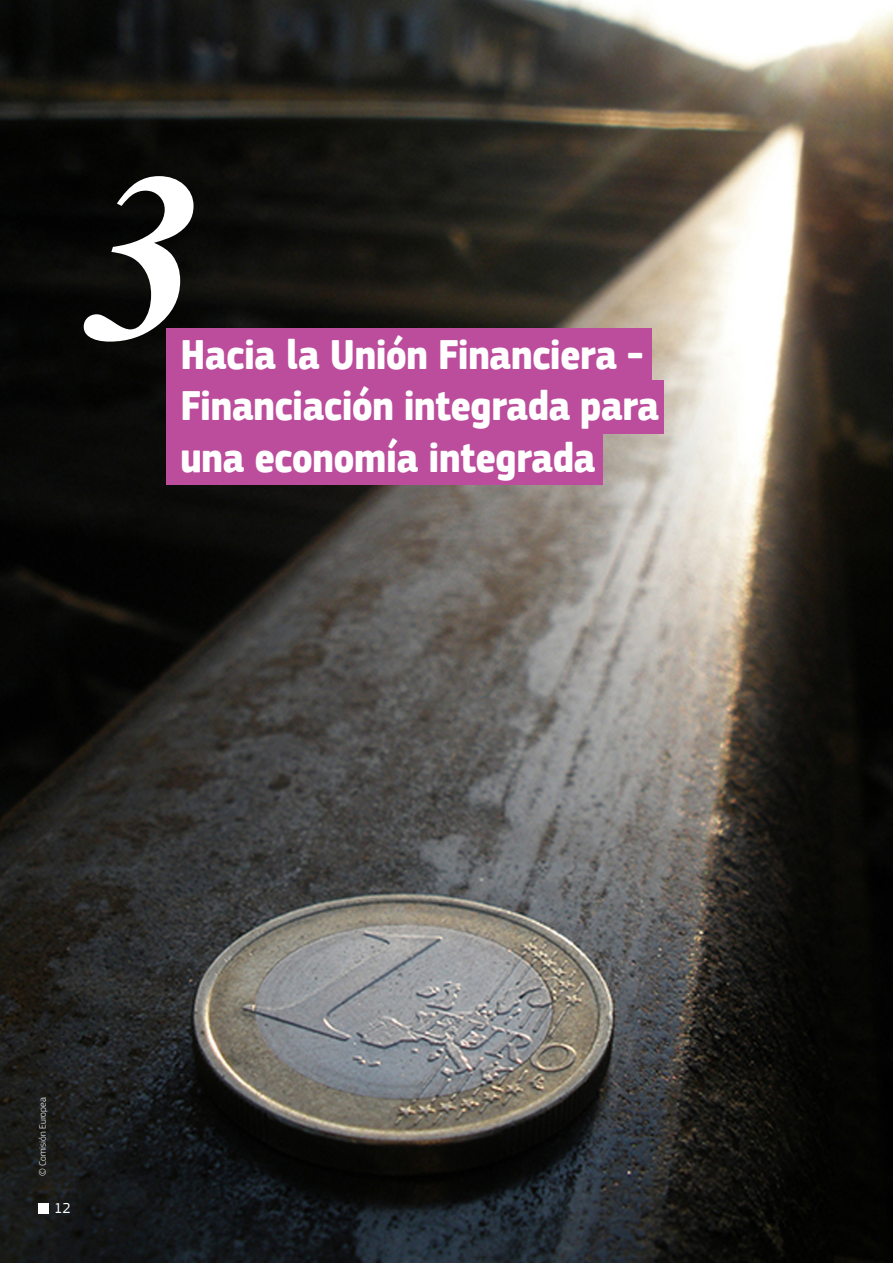
<style>
.page{position:relative;width:893px;height:1263px;background:#fff}
.page>*{position:absolute;margin:0;border:0;box-sizing:border-box;transform-origin:0 0}
._01_Title{font:italic 700 240px "Times New Roman";color:#fff}
._01_Title-2{font:700 43.05px/51.6px "EC Square Sans Cond Pro";color:#fff}
.BODY_TEXT{font:15px "EC Square Sans Pro";color:#fff}
.t1{font:300 9.75px "EC Square Sans Pro";color:#fff}
</style>
<div class="page">
<img style="left:0;top:0;width:893px;height:1263px">
<div style="left:166px;top:328px;width:485px;height:53px;background:#bc4d9d"></div>
<div style="left:166px;top:380px;width:497px;height:53px;background:#bc4d9d"></div>
<div style="left:166px;top:432px;width:437px;height:53px;background:#bc4d9d"></div>
<div style="left:38px;top:1203px;width:10px;height:10px;background:#fff"></div>
<p class="_01_Title" style="left:81px;top:91px;width:121px">3</p>
<p class="_01_Title-2" style="left:181px;top:329px;width:480px">Hacia la Unión Financiera -<br>Financiación integrada para una economía integrada</p>
<p class="t1" style="left:37px;top:1176px;width:80px;rotate:-90deg">© Comisión Europea</p>
<p class="BODY_TEXT" style="left:54px;top:1199px;width:18px">12</p>
</div>
